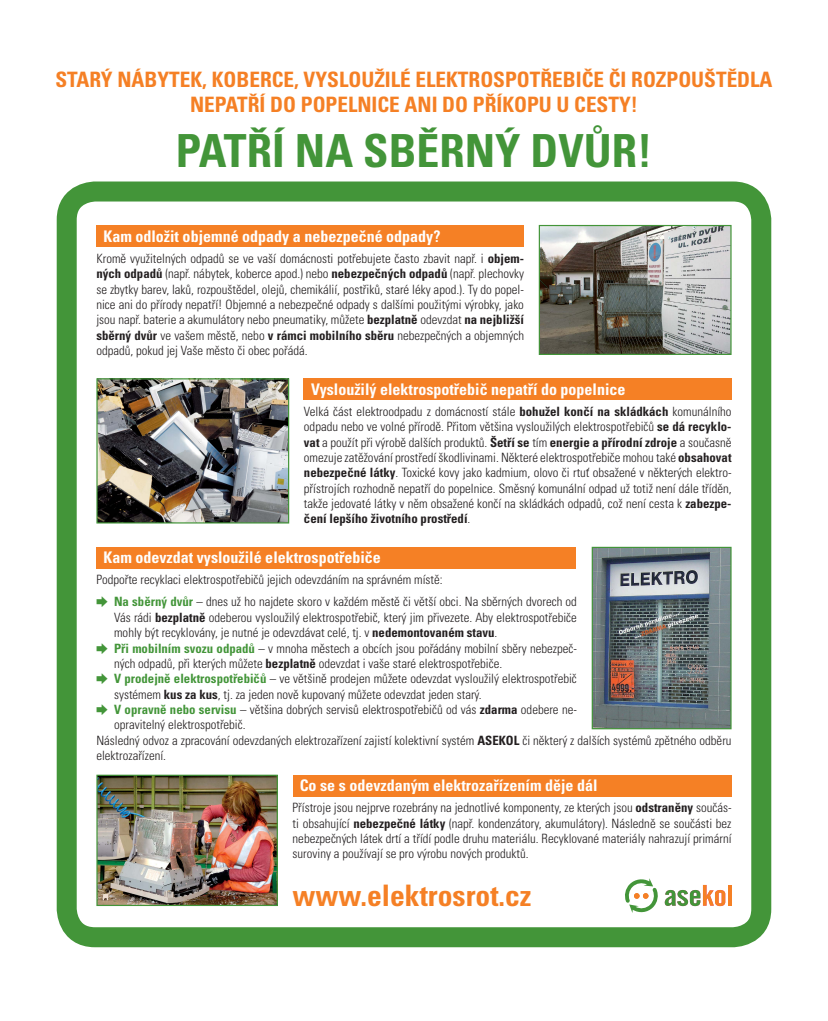
<style>
.page{position:relative;width:828px;height:1021px;background:#fff}
.page>*{position:absolute;margin:0;border:0;box-sizing:border-box;transform-origin:0 0}
.t1{font:700 condensed 45.6px "Univers CE";color:#439539}
.t2{font:700 condensed 29.6px "Univers CE";color:#f58025}
.t3{font:700 condensed 21.2px/25.4px "Univers CE";color:#f58025;text-align:center}
.t4{font:700 condensed 16px "Univers CE";color:#fff}
.t5{font:300 condensed 12.8px/15.4px "Univers CE";color:#231f20;text-align:justify}
.s1{font-weight:700}
.s2{font-family:"Monotype Sorts";font-weight:400;font-stretch:normal;color:#439539}
.s3{font-weight:700;color:#439539}
</style>
<div class="page">
<div style="left:96px;top:225px;width:428px;height:22px;background:#f58025"></div>
<div style="left:303px;top:378px;width:428px;height:22px;background:#f58025"></div>
<div style="left:293px;top:774px;width:438px;height:22px;background:#f58025"></div>
<div style="left:96px;top:547px;width:480px;height:21px;background:#f58025"></div>
<div style="left:57px;top:181px;width:714px;height:766px;border:20px solid #439539;border-radius:28px"></div>
<img style="left:541px;top:227px;width:188px;height:126px">
<div style="left:539px;top:225px;width:192px;height:130px;border:1px solid #439539"></div>
<img style="left:98px;top:380px;width:189px;height:141px">
<div style="left:96px;top:378px;width:193px;height:145px;border:1px solid #439539"></div>
<img style="left:593px;top:549px;width:136px;height:178px">
<div style="left:591px;top:547px;width:140px;height:182px;border:1px solid #439539"></div>
<img style="left:98px;top:776px;width:178px;height:128px">
<div style="left:96px;top:774px;width:182px;height:132px;border:1px solid #439539"></div>
<svg style="left:665px;top:885px;width:60px;height:21px"></svg>
<hr style="left:728px;top:885px;width:3px;height:20px;background:#f58025">
<svg style="left:625px;top:878px;width:33px;height:35px"></svg>
<h3 class="t3" style="left:55px;top:69px;width:718px">STARÝ NÁBYTEK, KOBERCE, VYSLOUŽILÉ ELEKTROSPOTŘEBIČE ČI ROZPOUŠTĚDLA<br>NEPATŘÍ DO POPELNICE ANI DO PŘÍKOPU U CESTY!</h3>
<h1 class="t1" style="left:176px;top:134px;width:478px">PATŘÍ NA SBĚRNÝ DVŮR!</h1>
<p class="t4" style="left:103px;top:230px;width:338px">Kam odložit objemné odpady a nebezpečné odpady?</p>
<p class="t5" style="left:96px;top:252px;width:429px">Kromě využitelných odpadů se ve vaší domácnosti potřebujete často zbavit např. i <span class="s1">objem&shy;ných odpadů</span> (např. nábytek, koberce apod.) nebo <span class="s1">nebezpečných odpadů</span> (např. plechovky se zbytky barev, laků, rozpouštědel, olejů, chemikálií, postřiků, staré léky apod.). Ty do popel&shy;nice ani do přírody nepatří! Objemné a nebezpečné odpady s dalšími použitými výrobky, jako jsou např. baterie a akumulátory nebo pneumatiky, můžete <span class="s1">bezplatně</span> odevzdat <span class="s1">na nejbližší sběrný dvůr</span> ve vašem městě, nebo <span class="s1">v rámci mobilního sběru</span> nebezpečných a objemných odpadů, pokud jej Vaše město či obec pořádá.</p>
<p class="t4" style="left:311px;top:383px;width:316px">Vysloužilý elektrospotřebič nepatří do popelnice</p>
<p class="t5" style="left:304px;top:405px;width:429px">Velká část elektroodpadu z domácností stále <span class="s1">bohužel končí na skládkách</span> komunálního odpadu nebo ve volné přírodě. Přitom většina vysloužilých elektrospotřebičů <span class="s1">se dá recyklo&shy;vat</span> a použít při výrobě dalších produktů. <span class="s1">Šetří se</span> tím <span class="s1">energie a přírodní zdroje</span> a současně omezuje zatěžování prostředí škodlivinami. Některé elektrospotřebiče mohou také <span class="s1">obsahovat nebezpečné látky</span>. Toxické kovy jako kadmium, olovo či rtuť obsažené v některých elektro&shy;přístrojích rozhodně nepatří do popelnice. Směsný komunální odpad už totiž není dále tříděn, takže jedovaté látky v něm obsažené končí na skládkách odpadů, což není cesta k <span class="s1">zabezpe&shy;čení lepšího životního prostředí</span>.</p>
<p class="t4" style="left:103px;top:552px;width:279px">Kam odevzdat vysloužilé elektrospotřebiče</p>
<p class="t5" style="left:96px;top:570px;width:482px;line-height:22.1px">Podpořte recyklaci elektrospotřebičů jejich odevzdáním na správném místě:<br><span class="s2">Ë</span> <span class="s3">Na sběrný dvůr</span> – dnes už ho najdete skoro v každém městě či větší obci. Na sběrných dvorech od</p>
<p class="t5" style="left:114px;top:611px;width:464px">Vás rádi <span class="s1">bezplatně</span> odeberou vysloužilý elektrospotřebič, který jim přivezete. Aby elektrospotřebiče</p>
<p class="t5" style="left:114px;top:626px;width:385px">mohly být recyklovány, je nutné je odevzdávat celé, tj. v <span class="s1">nedemontovaném stavu</span>.</p>
<p class="t5" style="left:96px;top:642px;width:482px"><span class="s2">Ë</span> <span class="s3">Při mobilním svozu odpadů</span> – v mnoha městech a obcích jsou pořádány mobilní sběry nebezpeč-</p>
<p class="t5" style="left:114px;top:657px;width:390px">ných odpadů, při kterých můžete <span class="s1">bezplatně</span> odevzdat i vaše staré elektrospotřebiče.</p>
<p class="t5" style="left:96px;top:672px;width:482px"><span class="s2">Ë</span> <span class="s3">V prodejně elektrospotřebičů</span> – ve většině prodejen můžete odevzdat vysloužilý elektrospotřebič</p>
<p class="t5" style="left:114px;top:688px;width:369px">systémem <span class="s1">kus za kus</span>, tj. za jeden nově kupovaný můžete odevzdat jeden starý.</p>
<p class="t5" style="left:96px;top:703px;width:482px"><span class="s2">Ë</span> <span class="s3">V opravně nebo servisu</span> – většina dobrých servisů elektrospotřebičů od vás <span class="s1">zdarma</span> odebere ne-</p>
<p class="t5" style="left:114px;top:718px;width:133px">opravitelný elektrospotřebič.</p>
<p class="t5" style="left:96px;top:734px;width:636px">Následný odvoz a zpracování odevzdaných elektrozařízení zajistí kolektivní systém <span class="s1">ASEKOL</span> či některý z dalších systémů zpětného odběru</p>
<p class="t5" style="left:96px;top:749px;width:71px">elektrozařízení.</p>
<p class="t4" style="left:300px;top:779px;width:299px">Co se s odevzdaným elektrozařízením děje dál</p>
<p class="t5" style="left:293px;top:801px;width:440px">Přístroje jsou nejprve rozebrány na jednotlivé komponenty, ze kterých jsou <span class="s1">odstraněny</span> součás&shy;ti obsahující <span class="s1">nebezpečné látky</span> (např. kondenzátory, akumulátory). Následně se součásti bez nebezpečných látek drtí a třídí podle druhu materiálu. Recyklované materiály nahrazují primární suroviny a používají se pro výrobu nových produktů.</p>
<h2 class="t2" style="left:292px;top:885px;width:240px">www.elektrosrot.cz</h2>
</div>
